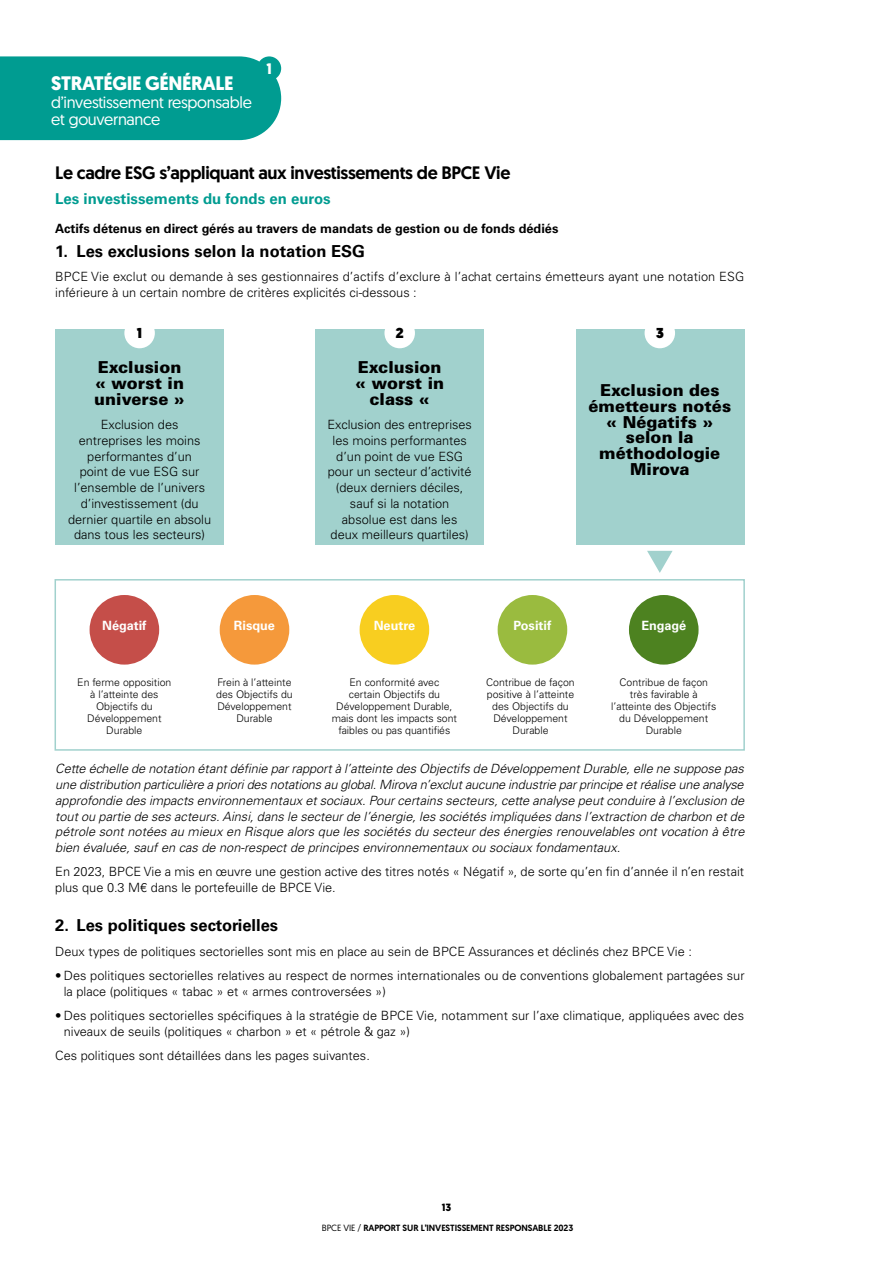
<style>
.page{position:relative;width:893px;height:1263px;background:#fff}
.page>*{position:absolute;margin:0;border:0;box-sizing:border-box;transform-origin:0 0}
.t1{font:700 19.5px "Geomanist";letter-spacing:-.02em;color:#fff}
.t2{font:500 18px "Geomanist";letter-spacing:-.02em;color:#000}
.t3{font:900 16.5px/15.8px "Univers LT Std";color:#000;text-align:center}
.t4{font:700 16.5px "Univers LT Std";color:#000}
.t5{font:16.35px/17.1px "Geomanist";letter-spacing:-.02em;color:#fff}
.t6{font:700 15.3px "Geomanist";color:#fff}
.t7{font:700 15px "Univers LT Std";color:#009c91}
.t8{font:900 14.4px "Geomanist";color:#000}
.t9{font:300 12.75px/15.8px "Univers LT Std";color:#000}
.t10{font:italic 300 12.75px/15.8px "Univers LT Std";color:#000;text-align:justify}
.t11{font:700 12.75px "Univers LT Std";color:#000}
.t12{font:700 12.75px "Univers LT Std";color:#fff}
.t13{font:300 10.5px/12px "Univers LT Std";color:#000;text-align:center}
.t14{font:700 10.5px "Geomanist";color:#000}
.t15{font:500 9px "Geomanist";letter-spacing:-.01em;color:#000}
.s1{font-weight:400}
</style>
<div class="page">
<div style="left:0;top:56px;width:281px;height:84px;background:#009c91"></div>
<div style="left:257px;top:56px;width:24px;height:24px;background:#009c91;border-radius:50%"></div>
<div style="left:55px;top:330px;width:169px;height:215px;background:#a1d1cd"></div>
<div style="left:315px;top:330px;width:169px;height:215px;background:#a1d1cd"></div>
<div style="left:576px;top:330px;width:169px;height:215px;background:#a1d1cd"></div>
<div style="left:124px;top:318px;width:31px;height:30px;background:#fff;border-radius:50%"></div>
<div style="left:384px;top:318px;width:31px;height:30px;background:#fff;border-radius:50%"></div>
<div style="left:645px;top:318px;width:30px;height:30px;background:#fff;border-radius:50%"></div>
<svg style="left:647px;top:551px;width:26px;height:22px"></svg>
<div style="left:55px;top:579px;width:690px;height:172px;border:2px solid #a1d1cd"></div>
<div style="left:90px;top:595px;width:69px;height:70px;background:#c54e49;border-radius:50%"></div>
<div style="left:220px;top:595px;width:69px;height:70px;background:#f5993b;border-radius:50%"></div>
<div style="left:360px;top:595px;width:69px;height:70px;background:#f8ce20;border-radius:50%"></div>
<div style="left:498px;top:595px;width:69px;height:70px;background:#9abb3f;border-radius:50%"></div>
<div style="left:629px;top:595px;width:70px;height:70px;background:#4d8220;border-radius:50%"></div>
<h1 class="t1" style="left:51px;top:71px;width:184px">STRATÉGIE GÉNÉRALE</h1>
<p class="t5" style="left:51px;top:93px;width:202px">d’investissement responsable et gouvernance</p>
<p class="t6" style="left:266px;top:58px;width:7px">1</p>
<h2 class="t2" style="left:55px;top:161px;width:457px">Le cadre ESG s’appliquant aux investissements de BPCE Vie</h2>
<p class="t7" style="left:55px;top:190px;width:277px">Les investissements du fonds en euros</p>
<p class="t11" style="left:55px;top:221px;width:505px">Actifs détenus en direct gérés au travers de mandats de gestion ou de fonds dédiés</p>
<p class="t4" style="left:55px;top:241px;width:311px">1. Les exclusions selon la notation ESG</p>
<p class="t9" style="left:55px;top:269px;width:691px">BPCE Vie exclut ou demande à ses gestionnaires d’actifs d’exclure à l’achat certains émetteurs ayant une notation ESG inférieure à un certain nombre de critères explicités ci-dessous :</p>
<p class="t8" style="left:137px;top:323px;width:7px">1</p>
<p class="t8" style="left:396px;top:323px;width:10px">2</p>
<p class="t8" style="left:656px;top:323px;width:10px">3</p>
<p class="t3" style="left:94px;top:359px;width:92px;text-align:left">Exclusion « worst in universe »</p>
<p class="t9" style="left:68px;top:417px;width:145px;text-align:center">Exclusion des entreprises les moins performantes d’un<br>point de vue ESG sur l’ensemble de l’univers d’investissement (du dernier quartile en absolu dans tous les secteurs)</p>
<p class="t3" style="left:355px;top:359px;width:90px">Exclusion « worst in class «</p>
<p class="t9" style="left:327px;top:417px;width:146px;text-align:center">Exclusion des entreprises les moins performantes d’un point de vue ESG pour un secteur d’activité (deux derniers déciles, sauf si la notation absolue est dans les deux meilleurs quartiles)</p>
<p class="t3" style="left:588px;top:382px;width:144px">Exclusion des émetteurs notés « Négatifs » selon la méthodologie<br>Mirova</p>
<p class="t12" style="left:102px;top:618px;width:46px">Négatif</p>
<p class="t12" style="left:234px;top:618px;width:43px">Risque</p>
<p class="t12" style="left:374px;top:618px;width:43px">Neutre</p>
<p class="t12" style="left:514px;top:618px;width:39px">Positif</p>
<p class="t12" style="left:641px;top:618px;width:46px">Engagé</p>
<p class="t13" style="left:77px;top:676px;width:96px">En ferme opposition à l’atteinte des<br>Objectifs du<br>Développement<br>Durable</p>
<p class="t13" style="left:216px;top:676px;width:78px">Frein à l’atteinte des Objectifs du<br>Développement<br>Durable</p>
<p class="t13" style="left:332px;top:676px;width:127px">En conformité avec<br>certain Objectifs du<br>Développement Durable, mais dont les impacts sont faibles ou pas quantifiés</p>
<p class="t13" style="left:486px;top:676px;width:90px">Contribue de façon positive à l’atteinte des Objectifs du<br>Développement<br>Durable</p>
<p class="t13" style="left:611px;top:676px;width:107px">Contribue de façon très favirable à l’atteinte des Objectifs du Développement<br>Durable</p>
<p class="t10" style="left:55px;top:761px;width:691px">Cette échelle de notation étant définie par rapport à l’atteinte des Objectifs de Développement Durable, elle ne suppose pas une distribution particulière a priori des notations au global. Mirova n’exclut aucune industrie par principe et réalise une analyse approfondie des impacts environnementaux et sociaux. Pour certains secteurs, cette analyse peut conduire à l’exclusion de tout ou partie de ses acteurs. Ainsi, dans le secteur de l’énergie, les sociétés impliquées dans l’extraction de charbon et de pétrole sont notées au mieux en Risque alors que les sociétés du secteur des énergies renouvelables ont vocation à être bien évaluée, sauf en cas de non-respect de principes environnementaux ou sociaux fondamentaux.</p>
<p class="t9" style="left:55px;top:864px;width:690px">En 2023, BPCE Vie a mis en œuvre une gestion active des titres notés « Négatif », de sorte qu’en fin d’année il n’en restait plus que 0.3 M€ dans le portefeuille de BPCE Vie.</p>
<p class="t4" style="left:55px;top:916px;width:224px">2. Les politiques sectorielles</p>
<p class="t9" style="left:55px;top:943px;width:638px">Deux types de politiques sectorielles sont mis en place au sein de BPCE Assurances et déclinés chez BPCE Vie :</p>
<p class="t9" style="left:64px;top:967px;width:682px;text-indent:-9px">• Des politiques sectorielles relatives au respect de normes internationales ou de conventions globalement partagées sur la place (politiques « tabac » et « armes controversées »)</p>
<p class="t9" style="left:64px;top:1007px;width:682px;text-indent:-9px">• Des politiques sectorielles spécifiques à la stratégie de BPCE Vie, notamment sur l’axe climatique, appliquées avec des niveaux de seuils (politiques « charbon » et « pétrole &amp; gaz »)</p>
<p class="t9" style="left:55px;top:1047px;width:316px">Ces politiques sont détaillées dans les pages suivantes.</p>
<p class="t14" style="left:442px;top:1200px;width:11px">13</p>
<p class="t15" style="left:322px;top:1222px;width:253px"><span class="s1">BPCE VIE /</span> RAPPORT SUR L’INVESTISSEMENT RESPONSABLE 2023</p>
</div>
